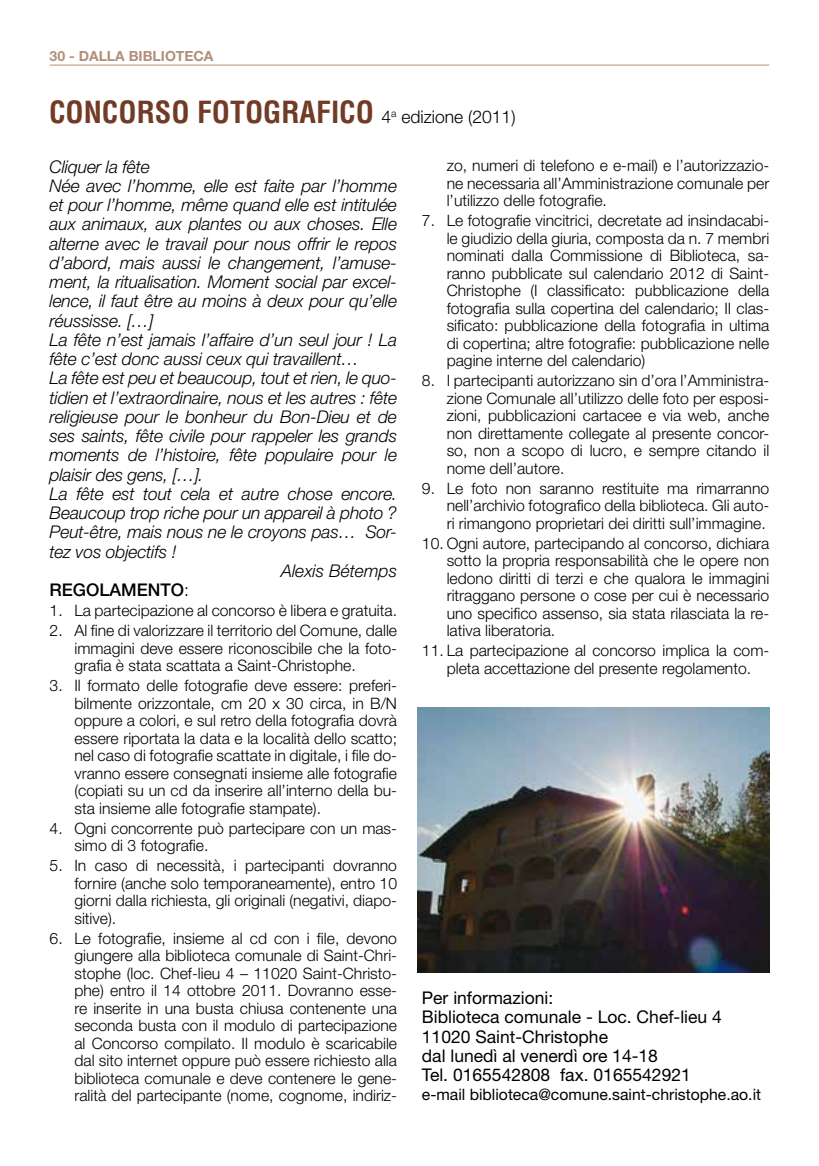
<style>
.page{position:relative;width:819px;height:1166px;background:#fff}
.page>*{position:absolute;margin:0;border:0;box-sizing:border-box;transform-origin:0 0}
.t1{font:700 condensed 29.75px "Helvetica";color:#723b26}
.t2{font:italic 300 17.5px "Helvetica Neue";letter-spacing:-.01em;color:#000}
.t3{font:17.5px/19.2px "Helvetica Neue";color:#000}
.t4{font:500 17.5px "Helvetica Neue";color:#000}
.t5{font:300 15.75px/17.5px "Helvetica Neue";color:#000;text-align:justify}
.t6{font:15.75px "Helvetica Neue";color:#000}
.t7{font:700 14px "Helvetica Neue";color:#b2907a}
.s1{font-family:"Helvetica Neue";font-weight:300;font-stretch:normal;font-size:17.5px;color:#000}
.s2{font-weight:300}
</style>
<div class="page">
<hr style="left:50px;top:65px;width:719px;height:1px;background:#b2907a">
<img style="left:417px;top:708px;width:352px;height:264px">
<p class="t7" style="left:50px;top:47px;width:40px">30 - DALLA</p>
<p class="t7" style="left:129px;top:47px;width:34px">BIBLIOTECA</p>
<h1 class="t1" style="left:49px;top:93px;width:468px">CONCORSO FOTOGRAFICO <span class="s1">4</span><sup>a</sup> <span class="s1">edizione (2011)</span></h1>
<p class="t2" style="left:50px;top:156px;width:102px">Cliquer la fête</p>
<p class="t2" style="left:50px;top:175px;width:349px">Née avec l’homme, elle est faite par l’homme</p>
<p class="t2" style="left:50px;top:194px;width:349px">et pour l’homme, même quand elle est intitulée</p>
<p class="t2" style="left:50px;top:214px;width:349px">aux animaux, aux plantes ou aux choses. Elle</p>
<p class="t2" style="left:50px;top:233px;width:349px">alterne avec le travail pour nous offrir le repos</p>
<p class="t2" style="left:50px;top:252px;width:349px">d’abord, mais aussi le changement, l’amuse-</p>
<p class="t2" style="left:50px;top:271px;width:349px">ment, la ritualisation. Moment social par excel-</p>
<p class="t2" style="left:50px;top:291px;width:349px">lence, il faut être au moins à deux pour qu’elle</p>
<p class="t2" style="left:50px;top:310px;width:105px">réussisse. […]</p>
<p class="t2" style="left:50px;top:329px;width:349px">La fête n’est jamais l’affaire d’un seul jour ! La</p>
<p class="t2" style="left:50px;top:348px;width:311px">fête c’est donc aussi ceux qui travaillent…</p>
<p class="t2" style="left:50px;top:368px;width:349px">La fête est peu et beaucoup, tout et rien, le quo-</p>
<p class="t2" style="left:50px;top:387px;width:349px">tidien et l’extraordinaire, nous et les autres : fête</p>
<p class="t2" style="left:50px;top:406px;width:349px">religieuse pour le bonheur du Bon-Dieu et de</p>
<p class="t2" style="left:50px;top:425px;width:349px">ses saints, fête civile pour rappeler les grands</p>
<p class="t2" style="left:50px;top:445px;width:349px">moments de l’histoire, fête populaire pour le</p>
<p class="t2" style="left:50px;top:464px;width:155px">plaisir des gens, […].</p>
<p class="t2" style="left:50px;top:483px;width:349px">La fête est tout cela et autre chose encore.</p>
<p class="t2" style="left:50px;top:502px;width:349px">Beaucoup trop riche pour un appareil à photo ?</p>
<p class="t2" style="left:50px;top:522px;width:349px">Peut-être, mais nous ne le croyons pas… Sor-</p>
<p class="t2" style="left:50px;top:541px;width:128px">tez vos objectifs !</p>
<p class="t2" style="left:281px;top:560px;width:118px">Alexis Bétemps</p>
<p class="t4" style="left:50px;top:579px;width:141px">REGOLAMENTO<span class="s2">:</span></p>
<p class="t5" style="left:50px;top:601px;width:349px">1. La partecipazione al concorso è libera e gratuita.</p>
<p class="t5" style="left:74px;top:621px;width:324px;text-indent:-25px">2. Al fine di valorizzare il territorio del Comune, dalle immagini deve essere riconoscibile che la foto&shy;grafia è stata scattata a Saint-Christophe.</p>
<p class="t5" style="left:74px;top:676px;width:324px;text-indent:-25px">3. Il formato delle fotografie deve essere: preferi&shy;bilmente orizzontale, cm 20 x 30 circa, in B/N oppure a colori, e sul retro della fotografia dovrà essere riportata la data e la località dello scatto; nel caso di fotografie scattate in digitale, i file do&shy;vranno essere consegnati insieme alle fotografie (copiati su un cd da inserire all’interno della bu&shy;sta insieme alle fotografie stampate).</p>
<p class="t5" style="left:74px;top:819px;width:324px;text-indent:-25px">4. Ogni concorrente può partecipare con un mas&shy;simo di 3 fotografie.</p>
<p class="t5" style="left:74px;top:856px;width:324px;text-indent:-25px">5. In caso di necessità, i partecipanti dovranno fornire (anche solo temporaneamente), entro 10 giorni dalla richiesta, gli originali (negativi, diapo&shy;sitive).</p>
<p class="t5" style="left:74px;top:929px;width:324px;text-indent:-25px">6. Le fotografie, insieme al cd con i file, devono giungere alla biblioteca comunale di Saint-Chri&shy;stophe (loc. Chef-lieu 4 – 11020 Saint-Christo&shy;phe) entro il 14 ottobre 2011. Dovranno esse&shy;re inserite in una busta chiusa contenente una seconda busta con il modulo di partecipazione al Concorso compilato. Il modulo è scaricabile dal sito internet oppure può essere richiesto alla biblioteca comunale e deve contenere le gene&shy;ralità del partecipante (nome, cognome, indiriz-</p>
<p class="t5" style="left:446px;top:156px;width:324px">zo, numeri di telefono e e-mail) e l’autorizzazio&shy;ne necessaria all’Amministrazione comunale per l’utilizzo delle fotografie.</p>
<p class="t5" style="left:446px;top:211px;width:324px;text-indent:-25px">7. Le fotografie vincitrici, decretate ad insindacabi&shy;le giudizio della giuria, composta da n. 7 membri nominati dalla Commissione di Biblioteca, sa&shy;ranno pubblicate sul calendario 2012 di Saint-Christophe (I classificato: pubblicazione della fotografia sulla copertina del calendario; II clas&shy;sificato: pubblicazione della fotografia in ultima di copertina; altre fotografie: pubblicazione nelle pagine interne del calendario)</p>
<p class="t5" style="left:446px;top:371px;width:324px;text-indent:-25px">8. I partecipanti autorizzano sin d’ora l’Amministra&shy;zione Comunale all’utilizzo delle foto per esposi&shy;zioni, pubblicazioni cartacee e via web, anche non direttamente collegate al presente concor&shy;so, non a scopo di lucro, e sempre citando il nome dell’autore.</p>
<p class="t5" style="left:446px;top:479px;width:324px;text-indent:-25px">9. Le foto non saranno restituite ma rimarranno nell’archivio fotografico della biblioteca. Gli auto&shy;ri rimangono proprietari dei diritti sull’immagine.</p>
<p class="t5" style="left:446px;top:534px;width:324px;text-indent:-25px">10. Ogni autore, partecipando al concorso, dichiara sotto la propria responsabilità che le opere non ledono diritti di terzi e che qualora le immagini ritraggano persone o cose per cui è necessario uno specifico assenso, sia stata rilasciata la re&shy;lativa liberatoria.</p>
<p class="t5" style="left:422px;top:641px;width:349px;text-align:center">11. La partecipazione al concorso implica la com&shy;pleta accettazione del presente regolamento.</p>
<p class="t3" style="left:422px;top:988px;width:301px">Per informazioni:<br>Biblioteca comunale - Loc. Chef-lieu 4<br>11020 Saint-Christophe<br>dal lunedì al venerdì ore 14-18<br>Tel. 0165542808 fax. 0165542921</p>
<p class="t6" style="left:422px;top:1085px;width:341px">e-mail biblioteca@comune.saint-christophe.ao.it</p>
</div>
